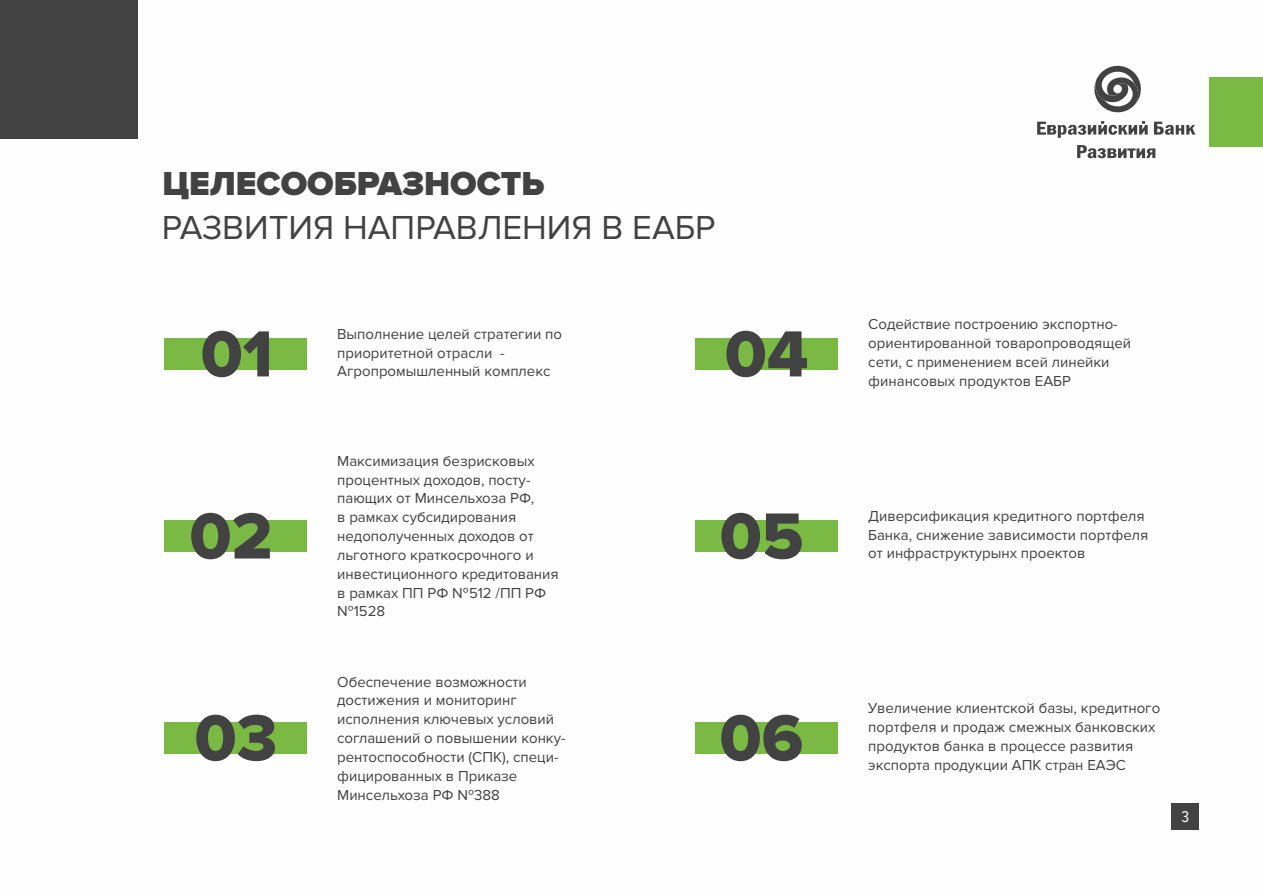
<style>
.page{position:relative;width:1263px;height:893px;background:#fff}
.page>*{position:absolute;margin:0;border:0;box-sizing:border-box;transform-origin:0 0}
.t1{font:67.5px "Proxima Nova Extrabld";color:#434242}
.t2{font:34.5px "Proxima Nova";color:#434242}
.t3{font:900 34.5px "Proxima Nova";color:#434242}
.t4{font:16.2px "Proxima Nova Cond";color:#fff}
.t5{font:15px/18.9px "Proxima Nova";color:#434242}
</style>
<div class="page">
<div style="left:1172px;top:803px;width:27px;height:27px;background:#434242"></div>
<div style="left:0;top:0;width:138px;height:139px;background:#434242"></div>
<div style="left:164px;top:338px;width:143px;height:32px;background:#79b944"></div>
<div style="left:164px;top:520px;width:143px;height:32px;background:#79b944"></div>
<div style="left:164px;top:722px;width:143px;height:32px;background:#79b944"></div>
<div style="left:695px;top:338px;width:143px;height:32px;background:#79b944"></div>
<div style="left:695px;top:520px;width:143px;height:32px;background:#79b944"></div>
<div style="left:695px;top:722px;width:143px;height:32px;background:#79b944"></div>
<svg style="left:1094px;top:65px;width:47px;height:48px"></svg>
<svg style="left:1077px;top:145px;width:78px;height:13px"></svg>
<svg style="left:1154px;top:122px;width:41px;height:13px"></svg>
<svg style="left:1037px;top:121px;width:111px;height:17px"></svg>
<div style="left:1210px;top:77px;width:53px;height:70px;background:#79b944"></div>
<h2 class="t3" style="left:162px;top:164px;width:384px">ЦЕЛЕСООБРАЗНОСТЬ</h2>
<h2 class="t2" style="left:162px;top:207px;width:555px">РАЗВИТИЯ НАПРАВЛЕНИЯ В ЕАБР</h2>
<h1 class="t1" style="left:201px;top:315px;width:74px">01</h1>
<h1 class="t1" style="left:189px;top:497px;width:85px">02</h1>
<h1 class="t1" style="left:195px;top:699px;width:84px">03</h1>
<p class="t5" style="left:337px;top:325px;width:226px">Выполнение целей стратегии по приоритетной отрасли -<br>Агропромышленный комплекс</p>
<p class="t5" style="left:337px;top:451px;width:223px">Максимизация безрисковых процентных доходов, посту&shy;пающих от Минсельхоза РФ,<br>в рамках субсидирования недополученных доходов от льготного краткосрочного и инвестиционного кредитования в рамках ПП РФ №512 /ПП РФ №1528</p>
<p class="t5" style="left:337px;top:672px;width:230px">Обеспечение возможности достижения и мониторинг исполнения ключевых условий соглашений о повышении конку&shy;рентоспособности (СПК), специ&shy;фицированных в Приказе<br>Минсельхоза РФ №388</p>
<h1 class="t1" style="left:725px;top:315px;width:85px">04</h1>
<p class="t5" style="left:868px;top:315px;width:264px">Содействие построению экспортно&shy;ориентированной товаропроводящей сети, с применением всей линейки финансовых продуктов ЕАБР</p>
<h1 class="t1" style="left:720px;top:497px;width:85px">05</h1>
<p class="t5" style="left:868px;top:507px;width:282px">Диверсификация кредитного портфеля<br>Банка, снижение зависимости портфеля от инфраструктурынх проектов</p>
<h1 class="t1" style="left:719px;top:699px;width:85px">06</h1>
<p class="t5" style="left:868px;top:699px;width:294px">Увеличение клиентской базы, кредитного портфеля и продаж смежных банковских продуктов банка в процессе развития экспорта продукции АПК стран ЕАЭС</p>
<p class="t4" style="left:1181px;top:807px;width:9px">3</p>
</div>
